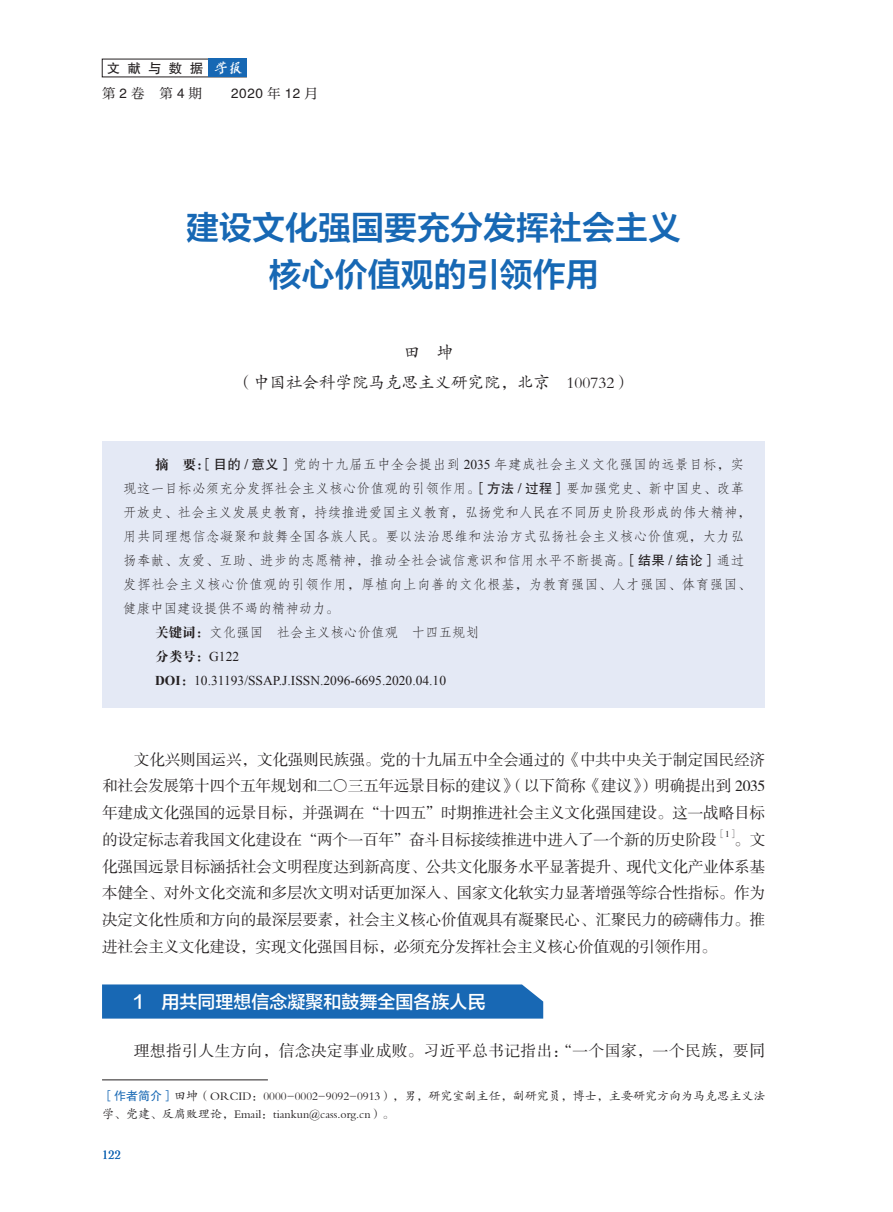
<style>
.page{position:relative;width:893px;height:1212px;background:#fff}
.page>*{position:absolute;margin:0;border:0;box-sizing:border-box;transform-origin:0 0}
.t1{font:33px/47.2px "FZLTZCHK GBK1 0";color:#1768b4;text-align:center}
.t2{font:18px "FZLTZHK GBK1 0";color:#fff}
.t3{font:16.5px/30.3px "FZKTK GBK1 0";color:#231f20}
.t4{font:15.75px/26.7px "FZSSK GBK1 0";letter-spacing:-.025em;color:#231f20;text-align:justify}
.t5{font:15.75px "FZSSK GBK1 0";letter-spacing:.025em;color:#231f20}
.t6{font:13.5px "FZFSK GBK1 0";letter-spacing:.02em;color:#231f20}
.t7{font:13.5px "FZFSK GBK1 0";letter-spacing:.04em;color:#231f20}
.t8{font:13.5px "Times New Roman";color:#231f20}
.t9{font:13.5px "FZFSK GBK1 0";color:#231f20}
.t10{font:13.5px "FZHTK GBK1 0";letter-spacing:.295em;color:#231f20}
.t11{font:13.5px "FZDBSK GBK1 0";color:#231f20}
.t12{font:13.5px "FZXIYSK GBK1 0";color:#231f20}
.t13{font:12.75px "Cochin";color:#1768b4}
.t14{font:12px/18px "FZKTK GBK1 0";color:#231f20}
.t15{font:9.15px "FZSSK GBK1 0";color:#231f20}
.s1{font-family:"Cai Yun Han Mao Bi Xing jian";color:#fff}
.s2{font-family:"FZHTK GBK1 0"}
.s3{font-family:"FZXIYSK GBK1 0"}
.s4{font-family:"FZDBSK GBK1 0"}
.s5{font-family:"Times New Roman"}
.s6{font-weight:700}
.s7{font-family:"FZHTK GBK1 0";color:#1768b4}
</style>
<div class="page">
<div style="left:208px;top:59px;width:39px;height:18px;background:#1768b4"></div>
<div style="left:102px;top:984px;width:441px;height:34px;background:#1868b4"></div>
<div style="left:102px;top:441px;width:663px;height:267px;background:#e4e9f5"></div>
<hr style="left:102px;top:1079px;width:166px;height:1px;background:#231f20">
<p class="t10" style="left:107px;top:61px;width:137px">文献与数据 <span class="s1">学报</span></p>
<p class="t12" style="left:102px;top:85px;width:102px">第<span class="s2">2</span>卷 第<span class="s2">4</span>期</p>
<p class="t10" style="left:231px;top:86px;width:88px">2020 <span class="s3">年</span> 12 <span class="s3">月</span></p>
<h1 class="t1" style="left:186px;top:206px;width:496px">建设文化强国要充分发挥社会主义核心价值观的引领作用</h1>
<p class="t3" style="left:236px;top:337px;width:396px;text-indent:167px">田 坤<br>（中国社会科学院马克思主义研究院，北京 100732）</p>
<p class="t6" style="left:155px;top:457px;width:590px"><span class="s4">摘 要：</span><span class="s2">［目的 / 意义］</span>党的十九届五中全会提出到 <span class="s5">2035</span> 年建成社会主义文化强国的远景目标，实</p>
<p class="t6" style="left:123px;top:481px;width:622px">现这一目标必须充分发挥社会主义核心价值观的引领作用。<span class="s2">［方法 / 过程］</span>要加强党史、新中国史、改革</p>
<p class="t6" style="left:123px;top:505px;width:629px">开放史、社会主义发展史教育，持续推进爱国主义教育，弘扬党和人民在不同历史阶段形成的伟大精神，</p>
<p class="t6" style="left:123px;top:529px;width:622px">用共同理想信念凝聚和鼓舞全国各族人民。要以法治思维和法治方式弘扬社会主义核心价值观，大力弘</p>
<p class="t6" style="left:123px;top:553px;width:622px">扬奉献、友爱、互助、进步的志愿精神，推动全社会诚信意识和信用水平不断提高。<span class="s2">［结果 / 结论］</span>通过</p>
<p class="t7" style="left:123px;top:577px;width:629px">发挥社会主义核心价值观的引领作用，厚植向上向善的文化根基，为教育强国、人才强国、体育强国、</p>
<p class="t9" style="left:123px;top:601px;width:217px">健康中国建设提供不竭的精神动力。</p>
<p class="t9" style="left:155px;top:625px;width:325px"><span class="s4">关键词：</span>文化强国 社会主义核心价值观 十四五规划</p>
<p class="t11" style="left:155px;top:649px;width:85px">分类号：<span class="s5">G122</span></p>
<p class="t8" style="left:155px;top:671px;width:292px"><span class="s6">DOI</span><span class="s4">：</span>10.31193/SSAP.J.ISSN.2096-6695.2020.04.10</p>
<p class="t4" style="left:102px;top:747px;width:665px;text-indent:32px">文化兴则国运兴，文化强则民族强。党的十九届五中全会通过的《中共中央关于制定国民经济和社会发展第十四个五年规划和二〇三五年远景目标的建议》（以下简称《建议》）明确提出到 2035年建成文化强国的远景目标，并强调在“十四五”时期推进社会主义文化强国建设。这一战略目标的设定标志着我国文化建设在“两个一百年”奋斗目标接续推进中进入了一个新的历史阶段</p>
<p class="t15" style="left:716px;top:829px;width:24px">［1］</p>
<p class="t4" style="left:102px;top:827px;width:665px;text-indent:632px">。文化强国远景目标涵括社会文明程度达到新高度、公共文化服务水平显著提升、现代文化产业体系基本健全、对外文化交流和多层次文明对话更加深入、国家文化软实力显著增强等综合性指标。作为决定文化性质和方向的最深层要素，社会主义核心价值观具有凝聚民心、汇聚民力的磅礴伟力。推进社会主义文化建设，实现文化强国目标，必须充分发挥社会主义核心价值观的引领作用。</p>
<p class="t2" style="left:134px;top:992px;width:353px">1 用共同理想信念凝聚和鼓舞全国各族人民</p>
<p class="t5" style="left:134px;top:1043px;width:633px">理想指引人生方向，信念决定事业成败。习近平总书记指出：“一个国家，一个民族，要同</p>
<p class="t14" style="left:102px;top:1087px;width:665px"><span class="s7">［作者简介］</span>田坤（ORCID：0000-0002-9092-0913），男，研究室副主任，副研究员，博士，主要研究方向为马克思主义法学、党建、反腐败理论，Email：tiankun@cass.org.cn）。</p>
<p class="t13" style="left:102px;top:1146px;width:21px">122</p>
</div>
